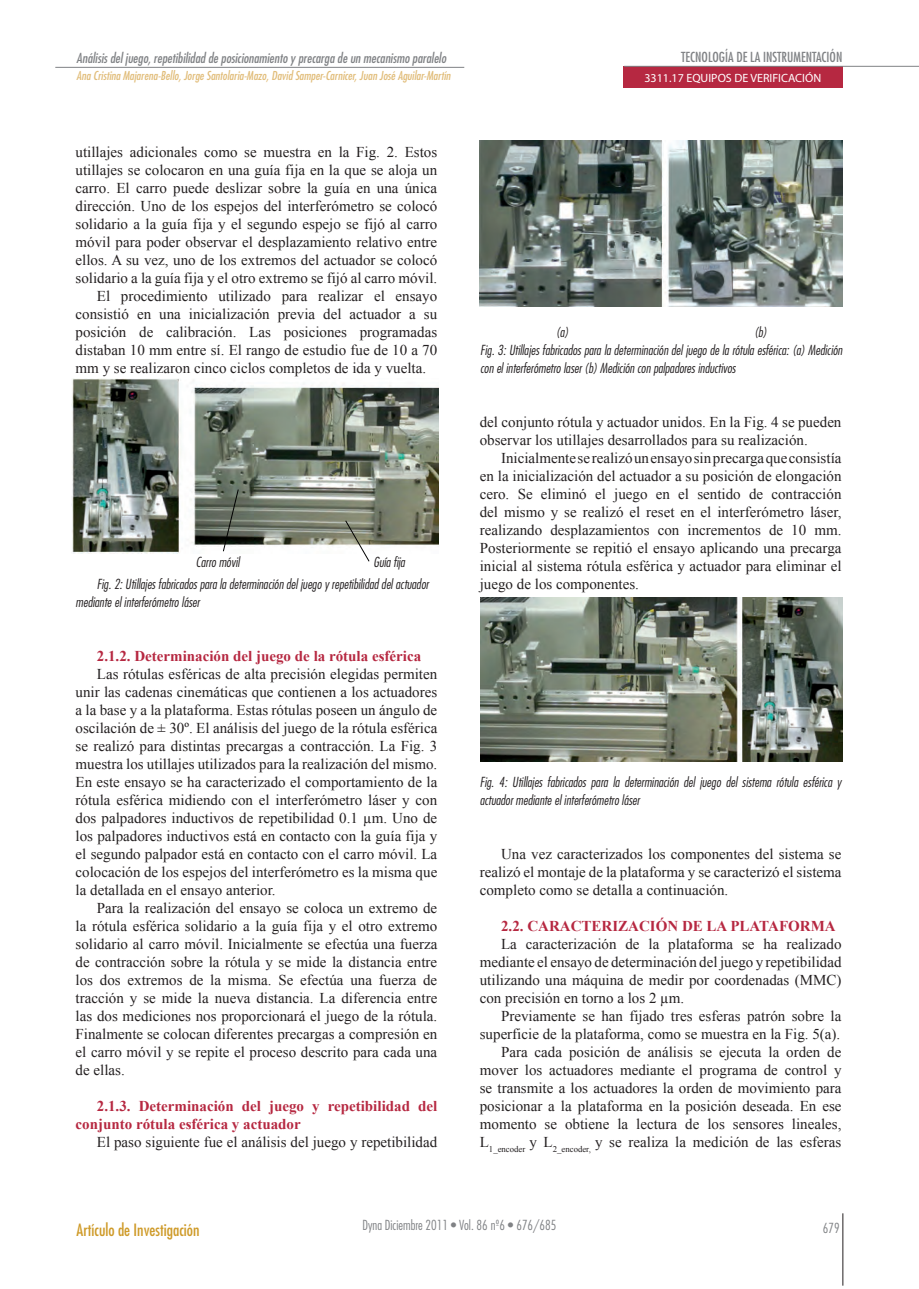
<style>
.page{position:relative;width:919px;height:1289px;background:#fff}
.page>*{position:absolute;margin:0;border:0;box-sizing:border-box;transform-origin:0 0}
.t1{font:condensed 16.5px "Futura";color:#cf9b2a}
.t2{font:15px/18px "Times New Roman";color:#231f20;text-align:justify}
.t3{font:700 15px "Times New Roman";color:#b62841}
.t4{font:italic 300 condensed 13.5px/18px "Futura";color:#231f20}
.t5{font:italic condensed 13.5px "Futura";color:#808285}
.t6{font:300 condensed 13.5px "Futura";color:#808285}
.t7{font:condensed 13.5px "Futura";color:#808285}
.t8{font:italic condensed 12px "Futura";color:#e1bd7a}
.t9{font:12px "Myriad";color:#fff}
</style>
<div class="page">
<div style="left:623px;top:67px;width:219px;height:21px;background:#b62841"></div>
<hr style="left:624px;top:66px;width:294px;height:1px;background:#808285">
<hr style="left:55px;top:67px;width:409px;height:1px;background:#808285">
<hr style="left:842px;top:1213px;width:1px;height:72px;background:#231f20">
<img style="left:72px;top:379px;width:366px;height:174px">
<svg style="left:222px;top:488px;width:17px;height:64px"></svg>
<svg style="left:344px;top:519px;width:26px;height:43px"></svg>
<img style="left:480px;top:141px;width:362px;height:165px">
<img style="left:480px;top:598px;width:362px;height:163px">
<p class="t5" style="left:77px;top:52px;width:371px">Análisis del juego, repetibilidad de posicionamiento y precarga de un mecanismo paralelo</p>
<p class="t8" style="left:77px;top:70px;width:375px">Ana Cristina Majarena-Bello, Jorge Santolaria-Mazo, David Samper-Carnicer, Juan José Aguilar-Martín</p>
<p class="t2" style="left:76px;top:143px;width:363px">utillajes adicionales como se muestra en la Fig. 2. Estos</p>
<p class="t2" style="left:76px;top:161px;width:363px">utillajes se colocaron en una guía fija en la que se aloja un</p>
<p class="t2" style="left:76px;top:179px;width:363px">carro. El carro puede deslizar sobre la guía en una única</p>
<p class="t2" style="left:76px;top:197px;width:363px">dirección. Uno de los espejos del interferómetro se colocó</p>
<p class="t2" style="left:76px;top:215px;width:363px">solidario a la guía fija y el segundo espejo se fijó al carro</p>
<p class="t2" style="left:76px;top:233px;width:363px">móvil para poder observar el desplazamiento relativo entre</p>
<p class="t2" style="left:76px;top:251px;width:363px">ellos. A su vez, uno de los extremos del actuador se colocó</p>
<p class="t2" style="left:76px;top:269px;width:363px">solidario a la guía fija y el otro extremo se fijó al carro móvil.</p>
<p class="t2" style="left:97px;top:287px;width:342px">El procedimiento utilizado para realizar el ensayo</p>
<p class="t2" style="left:76px;top:305px;width:363px">consistió en una inicialización previa del actuador a su</p>
<p class="t2" style="left:76px;top:323px;width:363px">posición de calibración. Las posiciones programadas</p>
<p class="t2" style="left:76px;top:341px;width:363px">distaban 10 mm entre sí. El rango de estudio fue de 10 a 70</p>
<p class="t2" style="left:76px;top:359px;width:352px">mm y se realizaron cinco ciclos completos de ida y vuelta.</p>
<p class="t4" style="left:196px;top:553px;width:45px">Carro móvil</p>
<p class="t4" style="left:373px;top:553px;width:33px">Guía fija</p>
<p class="t4" style="left:76px;top:576px;width:354px;text-indent:21px">Fig. 2: Utillajes fabricados para la determinación del juego y repetibilidad del actuador mediante el interferómetro láser</p>
<p class="t3" style="left:97px;top:647px;width:326px">2.1.2. Determinación del juego de la rótula esférica</p>
<p class="t2" style="left:97px;top:665px;width:342px">Las rótulas esféricas de alta precisión elegidas permiten</p>
<p class="t2" style="left:76px;top:683px;width:363px">unir las cadenas cinemáticas que contienen a los actuadores</p>
<p class="t2" style="left:76px;top:701px;width:363px">a la base y a la plataforma. Estas rótulas poseen un ángulo de</p>
<p class="t2" style="left:76px;top:719px;width:363px">oscilación de ± 30º. El análisis del juego de la rótula esférica</p>
<p class="t2" style="left:76px;top:737px;width:363px">se realizó para distintas precargas a contracción. La Fig. 3</p>
<p class="t2" style="left:76px;top:755px;width:363px">muestra los utillajes utilizados para la realización del mismo.</p>
<p class="t2" style="left:76px;top:773px;width:363px">En este ensayo se ha caracterizado el comportamiento de la</p>
<p class="t2" style="left:76px;top:791px;width:363px">rótula esférica midiendo con el interferómetro láser y con</p>
<p class="t2" style="left:76px;top:809px;width:363px">dos palpadores inductivos de repetibilidad 0.1 μm. Uno de</p>
<p class="t2" style="left:76px;top:827px;width:363px">los palpadores inductivos está en contacto con la guía fija y</p>
<p class="t2" style="left:76px;top:845px;width:363px">el segundo palpador está en contacto con el carro móvil. La</p>
<p class="t2" style="left:76px;top:863px;width:363px">colocación de los espejos del interferómetro es la misma que</p>
<p class="t2" style="left:76px;top:881px;width:201px">la detallada en el ensayo anterior.</p>
<p class="t2" style="left:97px;top:899px;width:342px">Para la realización del ensayo se coloca un extremo de</p>
<p class="t2" style="left:76px;top:917px;width:363px">la rótula esférica solidario a la guía fija y el otro extremo</p>
<p class="t2" style="left:76px;top:935px;width:363px">solidario al carro móvil. Inicialmente se efectúa una fuerza</p>
<p class="t2" style="left:76px;top:953px;width:363px">de contracción sobre la rótula y se mide la distancia entre</p>
<p class="t2" style="left:76px;top:971px;width:363px">los dos extremos de la misma. Se efectúa una fuerza de</p>
<p class="t2" style="left:76px;top:989px;width:363px">tracción y se mide la nueva distancia. La diferencia entre</p>
<p class="t2" style="left:76px;top:1007px;width:363px">las dos mediciones nos proporcionará el juego de la rótula.</p>
<p class="t2" style="left:76px;top:1025px;width:363px">Finalmente se colocan diferentes precargas a compresión en</p>
<p class="t2" style="left:76px;top:1043px;width:363px">el carro móvil y se repite el proceso descrito para cada una</p>
<p class="t2" style="left:76px;top:1061px;width:51px">de ellas.</p>
<p class="t3" style="left:97px;top:1097px;width:342px">2.1.3. Determinación del juego y repetibilidad del</p>
<p class="t3" style="left:76px;top:1115px;width:226px">conjunto rótula esférica y actuador</p>
<p class="t2" style="left:97px;top:1133px;width:342px">El paso siguiente fue el análisis del juego y repetibilidad</p>
<p class="t7" style="left:681px;top:51px;width:163px">TECNOLOGÍA DE LA INSTRUMENTACIÓN</p>
<p class="t9" style="left:644px;top:73px;width:178px">3311.17 EQUIPOS DE VERIFICACIÓN</p>
<p class="t4" style="left:480px;top:324px;width:363px;text-indent:274px">(b)<br>Fig. 3: Utillajes fabricados para la determinación del juego de la rótula esférica: (a) Medición con el interferómetro laser (b) Medición con palpadores inductivos</p>
<p class="t4" style="left:555px;top:324px;width:14px">(a)</p>
<p class="t2" style="left:480px;top:413px;width:363px">del conjunto rótula y actuador unidos. En la Fig. 4 se pueden</p>
<p class="t2" style="left:480px;top:431px;width:329px">observar los utillajes desarrollados para su realización.</p>
<p class="t2" style="left:501px;top:449px;width:342px">Inicialmente se realizó un ensayo sin precarga que consistía</p>
<p class="t2" style="left:480px;top:467px;width:363px">en la inicialización del actuador a su posición de elongación</p>
<p class="t2" style="left:480px;top:485px;width:363px">cero. Se eliminó el juego en el sentido de contracción</p>
<p class="t2" style="left:480px;top:503px;width:363px">del mismo y se realizó el reset en el interferómetro láser,</p>
<p class="t2" style="left:480px;top:521px;width:363px">realizando desplazamientos con incrementos de 10 mm.</p>
<p class="t2" style="left:480px;top:539px;width:363px">Posteriormente se repitió el ensayo aplicando una precarga</p>
<p class="t2" style="left:480px;top:557px;width:363px">inicial al sistema rótula esférica y actuador para eliminar el</p>
<p class="t2" style="left:480px;top:575px;width:161px">juego de los componentes.</p>
<p class="t4" style="left:480px;top:774px;width:363px">Fig. 4: Utillajes fabricados para la determinación del juego del sistema rótula esférica y actuador mediante el interferómetro láser</p>
<p class="t2" style="left:480px;top:845px;width:363px;text-indent:21px">Una vez caracterizados los componentes del sistema se realizó el montaje de la plataforma y se caracterizó el sistema completo como se detalla a continuación.</p>
<p class="t3" style="left:501px;top:917px;width:336px">2.2. CARACTERIZACIÓN DE LA PLATAFORMA</p>
<p class="t2" style="left:501px;top:935px;width:342px">La caracterización de la plataforma se ha realizado</p>
<p class="t2" style="left:480px;top:953px;width:363px">mediante el ensayo de determinación del juego y repetibilidad</p>
<p class="t2" style="left:480px;top:971px;width:363px">utilizando una máquina de medir por coordenadas (MMC)</p>
<p class="t2" style="left:480px;top:989px;width:206px">con precisión en torno a los 2 μm.</p>
<p class="t2" style="left:501px;top:1007px;width:342px">Previamente se han fijado tres esferas patrón sobre la</p>
<p class="t2" style="left:480px;top:1025px;width:362px">superficie de la plataforma, como se muestra en la Fig. 5(a).</p>
<p class="t2" style="left:501px;top:1043px;width:342px">Para cada posición de análisis se ejecuta la orden de</p>
<p class="t2" style="left:480px;top:1061px;width:363px">mover los actuadores mediante el programa de control y</p>
<p class="t2" style="left:480px;top:1079px;width:363px">se transmite a los actuadores la orden de movimiento para</p>
<p class="t2" style="left:480px;top:1097px;width:363px">posicionar a la plataforma en la posición deseada. En ese</p>
<p class="t2" style="left:480px;top:1115px;width:363px">momento se obtiene la lectura de los sensores lineales,</p>
<p class="t2" style="left:480px;top:1133px;width:363px">L<sub>1_encoder</sub> y L<sub>2_encoder,</sub> y se realiza la medición de las esferas</p>
<p class="t6" style="left:362px;top:1219px;width:195px">Dyna Diciembre 2011 • Vol. 86 nº6 • 676/685</p>
<p class="t1" style="left:77px;top:1222px;width:124px">Artículo de Investigación</p>
<p class="t6" style="left:822px;top:1222px;width:18px">679</p>
</div>
